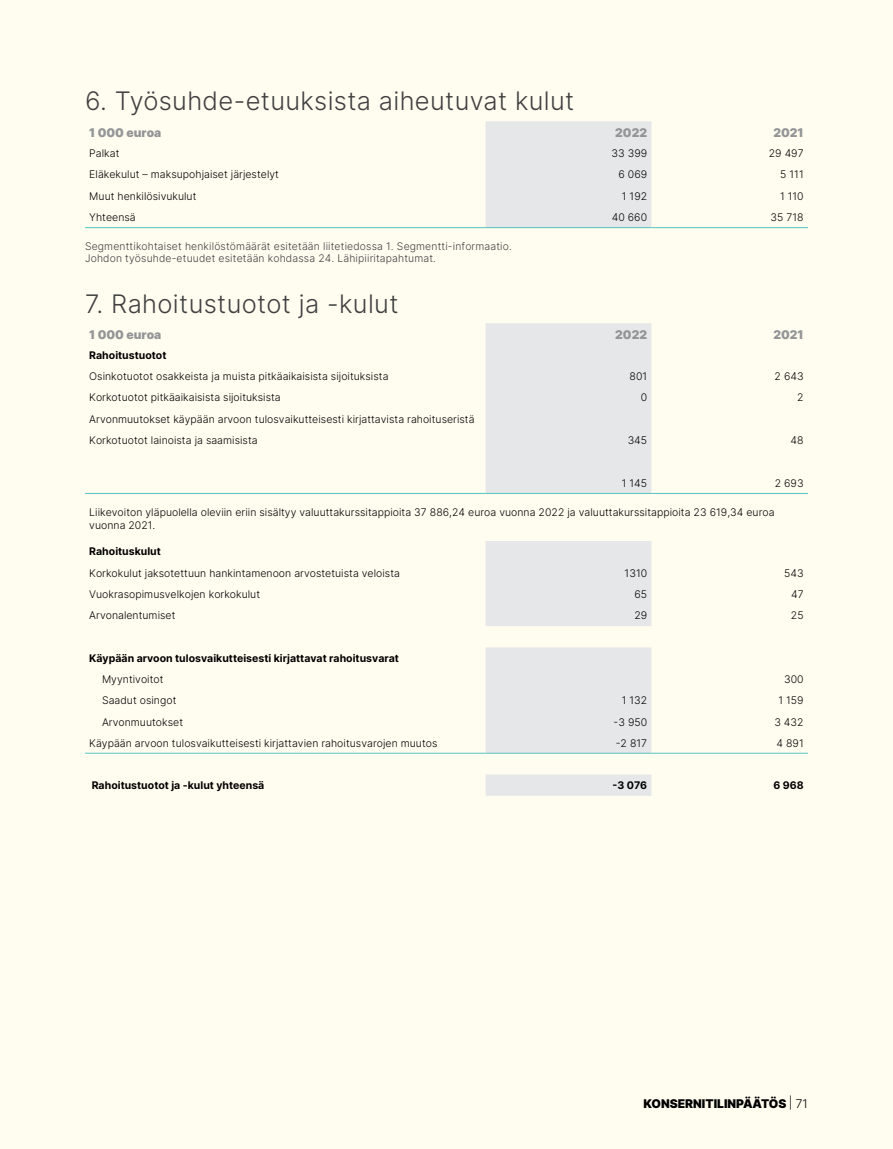
<style>
.page{position:relative;width:893px;height:1149px;background:#fff}
.page>*{position:absolute;margin:0;border:0;box-sizing:border-box;transform-origin:0 0}
.t1{font:300 25.5px "Inter";letter-spacing:.015em;color:#404041}
.t2{font:900 12px "Inter";color:#939597}
.t3{font:900 12px "Inter";color:#000}
.t4{font:300 10.5px/21.3px "Inter";letter-spacing:.005em;color:#000}
.t5{font:300 10.5px/12px "Inter";letter-spacing:.015em;color:#404041}
.t6{font:700 10.5px "Inter";color:#000}
.s1{font-weight:300}
</style>
<div class="page">
<div style="left:0;top:0;width:893px;height:1148px;background:#fffdf0"></div>
<div style="left:486px;top:121px;width:165px;height:106px;background:#e6e7e8"></div>
<hr style="left:85px;top:227px;width:401px;height:1px;background:#56c4c1">
<hr style="left:486px;top:227px;width:165px;height:1px;background:#56c4c1">
<hr style="left:651px;top:227px;width:157px;height:1px;background:#56c4c1">
<svg style="left:486px;top:323px;width:165px;height:472px;fill:#e6e7e8"></svg>
<hr style="left:85px;top:493px;width:401px;height:1px;background:#56c4c1">
<hr style="left:486px;top:493px;width:165px;height:1px;background:#56c4c1">
<hr style="left:651px;top:493px;width:157px;height:1px;background:#56c4c1">
<hr style="left:85px;top:752px;width:401px;height:1px;background:#56c4c1">
<hr style="left:486px;top:752px;width:165px;height:1px;background:#56c4c1">
<hr style="left:651px;top:752px;width:157px;height:1px;background:#56c4c1">
<h1 class="t1" style="left:85px;top:82px;width:491px">6. Työsuhde-etuuksista aiheutuvat kulut</h1>
<p class="t2" style="left:89px;top:124px;width:73px">1 000 euroa</p>
<p class="t2" style="left:615px;top:124px;width:34px">2022</p>
<p class="t2" style="left:773px;top:124px;width:32px">2021</p>
<p class="t4" style="left:89px;top:142px;width:32px">Palkat</p>
<p class="t4" style="left:611px;top:142px;width:37px">33 399</p>
<p class="t4" style="left:769px;top:142px;width:36px">29 497</p>
<p class="t4" style="left:89px;top:163px;width:191px">Eläkekulut – maksupohjaiset järjestelyt</p>
<p class="t4" style="left:618px;top:163px;width:30px">6 069</p>
<p class="t4" style="left:780px;top:163px;width:25px">5 111</p>
<p class="t4" style="left:89px;top:185px;width:109px">Muut henkilösivukulut</p>
<p class="t4" style="left:622px;top:185px;width:27px">1 192</p>
<p class="t4" style="left:780px;top:185px;width:25px">1 110</p>
<p class="t4" style="left:89px;top:206px;width:48px">Yhteensä</p>
<p class="t4" style="left:612px;top:206px;width:37px">40 660</p>
<p class="t4" style="left:771px;top:206px;width:35px">35 718</p>
<p class="t5" style="left:85px;top:240px;width:428px">Segmenttikohtaiset henkilöstömäärät esitetään liitetiedossa 1. Segmentti-informaatio.<br>Johdon työsuhde-etuudet esitetään kohdassa 24. Lähipiiritapahtumat.</p>
<h1 class="t1" style="left:85px;top:285px;width:315px">7. Rahoitustuotot ja -kulut</h1>
<p class="t2" style="left:89px;top:326px;width:73px">1 000 euroa</p>
<p class="t2" style="left:615px;top:326px;width:34px">2022</p>
<p class="t2" style="left:773px;top:326px;width:32px">2021</p>
<p class="t6" style="left:89px;top:347px;width:79px">Rahoitustuotot</p>
<p class="t4" style="left:89px;top:365px;width:301px">Osinkotuotot osakkeista ja muista pitkäaikaisista sijoituksista</p>
<p class="t4" style="left:630px;top:365px;width:19px">801</p>
<p class="t4" style="left:775px;top:365px;width:31px">2 643</p>
<p class="t4" style="left:89px;top:386px;width:193px">Korkotuotot pitkäaikaisista sijoituksista</p>
<p class="t4" style="left:641px;top:386px;width:8px">0</p>
<p class="t4" style="left:797px;top:386px;width:8px">2</p>
<p class="t4" style="left:89px;top:408px;width:387px">Arvonmuutokset käypään arvoon tulosvaikutteisesti kirjattavista rahoituseristä<br>Korkotuotot lainoista ja saamisista</p>
<p class="t4" style="left:628px;top:429px;width:21px">345</p>
<p class="t4" style="left:791px;top:429px;width:15px">48</p>
<p class="t4" style="left:622px;top:471px;width:27px">1 145</p>
<p class="t4" style="left:775px;top:471px;width:30px">2 693</p>
<p class="t4" style="left:89px;top:504px;width:687px;line-height:13.5px">Liikevoiton yläpuolella oleviin eriin sisältyy valuuttakurssitappioita 37 886,24 euroa vuonna 2022 ja valuuttakurssitappioita 23 619,34 euroa vuonna 2021.</p>
<p class="t6" style="left:89px;top:544px;width:73px">Rahoituskulut</p>
<p class="t4" style="left:89px;top:562px;width:312px">Korkokulut jaksotettuun hankintamenoon arvostetuista veloista</p>
<p class="t4" style="left:625px;top:562px;width:24px">1310</p>
<p class="t4" style="left:784px;top:562px;width:21px">543</p>
<p class="t4" style="left:89px;top:583px;width:172px">Vuokrasopimusvelkojen korkokulut</p>
<p class="t4" style="left:634px;top:583px;width:14px">65</p>
<p class="t4" style="left:791px;top:583px;width:14px">47</p>
<p class="t4" style="left:89px;top:604px;width:88px">Arvonalentumiset</p>
<p class="t4" style="left:634px;top:604px;width:14px">29</p>
<p class="t4" style="left:791px;top:604px;width:14px">25</p>
<p class="t6" style="left:89px;top:650px;width:311px">Käypään arvoon tulosvaikutteisesti kirjattavat rahoitusvarat</p>
<p class="t4" style="left:102px;top:668px;width:63px">Myyntivoitot</p>
<p class="t4" style="left:784px;top:668px;width:21px">300</p>
<p class="t4" style="left:102px;top:689px;width:76px">Saadut osingot</p>
<p class="t4" style="left:622px;top:689px;width:27px">1 132</p>
<p class="t4" style="left:778px;top:689px;width:27px">1 159</p>
<p class="t4" style="left:102px;top:710px;width:83px">Arvonmuutokset</p>
<p class="t4" style="left:614px;top:710px;width:35px">-3 950</p>
<p class="t4" style="left:774px;top:710px;width:31px">3 432</p>
<p class="t4" style="left:89px;top:732px;width:350px">Käypään arvoon tulosvaikutteisesti kirjattavien rahoitusvarojen muutos</p>
<p class="t4" style="left:616px;top:732px;width:33px">-2 817</p>
<p class="t4" style="left:776px;top:732px;width:29px">4 891</p>
<p class="t6" style="left:92px;top:777px;width:174px">Rahoitustuotot ja -kulut yhteensä</p>
<p class="t6" style="left:612px;top:777px;width:36px">-3 076</p>
<p class="t6" style="left:773px;top:777px;width:32px">6 968</p>
<p class="t3" style="left:644px;top:1094px;width:166px">KONSERNITILINPÄÄTÖS <span class="s1">| 71</span></p>
</div>
